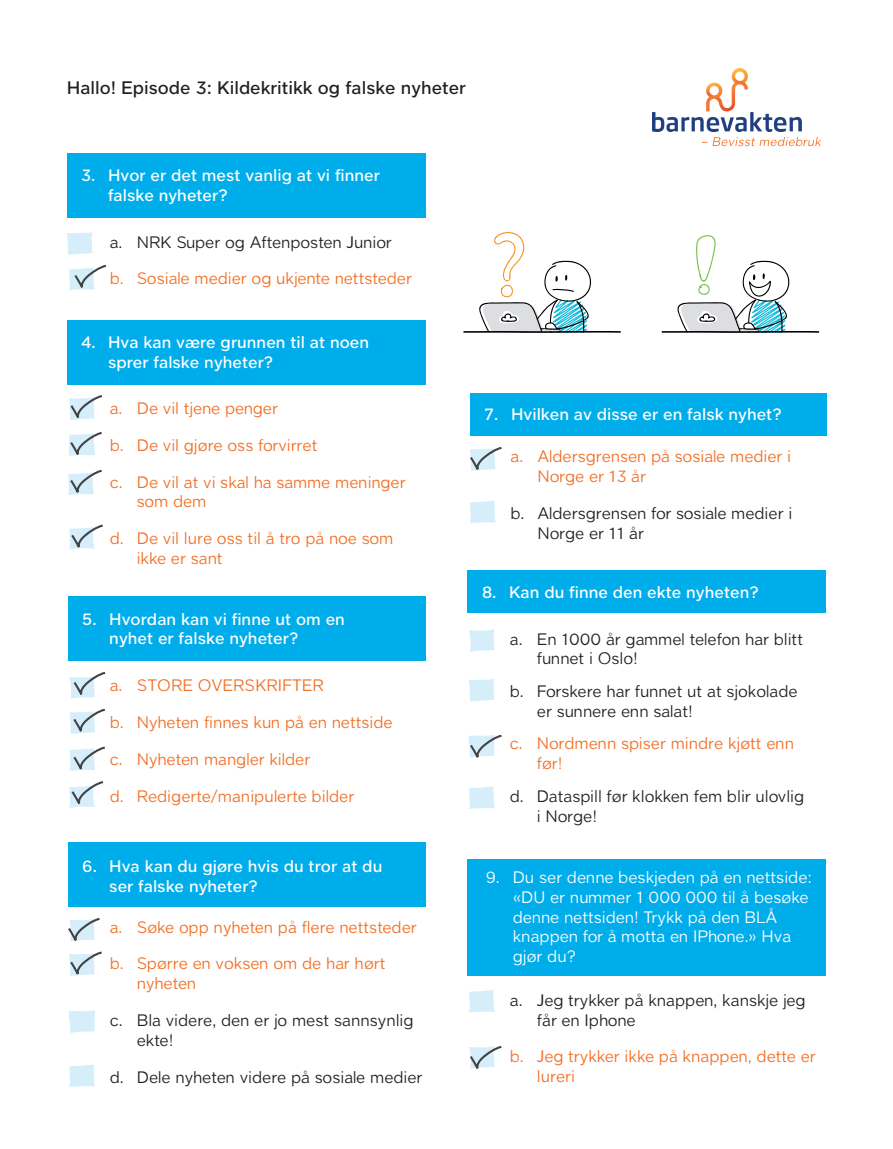
<style>
.page{position:relative;width:893px;height:1149px;background:#fff}
.page>*{position:absolute;margin:0;border:0;box-sizing:border-box;transform-origin:0 0}
.t1{font:500 18px "Clobber Grotesk";color:#231f20}
.t2{font:300 16.5px/19.8px "Clobber Grotesk";color:#f36e24}
.t3{font:300 16.5px/19.8px "Clobber Grotesk";color:#231f20}
.t4{font:500 16.5px/19.8px "Clobber Grotesk";color:#fff}
.t5{font:300 16.5px/19.8px "Clobber Grotesk";color:#fff}
</style>
<div class="page">
<img style="left:652px;top:69px;width:150px;height:62px">
<svg style="left:702px;top:137px;width:119px;height:9px"></svg>
<div style="left:68px;top:841px;width:357px;height:65px;background:#00adeb"></div>
<div style="left:68px;top:596px;width:357px;height:64px;background:#00adeb"></div>
<div style="left:67px;top:319px;width:358px;height:65px;background:#00adeb"></div>
<div style="left:67px;top:153px;width:358px;height:65px;background:#00adeb"></div>
<svg style="left:67px;top:232px;width:26px;height:23px"></svg>
<svg style="left:69px;top:1010px;width:26px;height:22px"></svg>
<svg style="left:69px;top:1064px;width:26px;height:22px"></svg>
<div style="left:470px;top:393px;width:356px;height:42px;background:#00adeb"></div>
<svg style="left:470px;top:501px;width:26px;height:22px"></svg>
<div style="left:468px;top:570px;width:358px;height:43px;background:#00adeb"></div>
<div style="left:468px;top:859px;width:358px;height:116px;background:#00adeb"></div>
<svg style="left:469px;top:990px;width:26px;height:22px"></svg>
<svg style="left:469px;top:629px;width:25px;height:22px"></svg>
<svg style="left:469px;top:679px;width:25px;height:22px"></svg>
<svg style="left:469px;top:786px;width:26px;height:23px"></svg>
<svg style="left:662px;top:235px;width:157px;height:98px"></svg>
<svg style="left:463px;top:232px;width:158px;height:101px"></svg>
<svg style="left:69px;top:264px;width:37px;height:27px"></svg>
<svg style="left:68px;top:395px;width:34px;height:100px"></svg>
<svg style="left:69px;top:524px;width:34px;height:26px"></svg>
<svg style="left:69px;top:671px;width:37px;height:137px"></svg>
<svg style="left:68px;top:918px;width:34px;height:58px"></svg>
<svg style="left:470px;top:447px;width:32px;height:24px"></svg>
<svg style="left:468px;top:734px;width:34px;height:24px"></svg>
<svg style="left:469px;top:1046px;width:33px;height:23px"></svg>
<p class="t1" style="left:67px;top:78px;width:401px">Hallo! Episode 3: Kildekritikk og falske nyheter</p>
<p class="t4" style="left:108px;top:166px;width:273px;text-indent:-27px">3. Hvor er det mest vanlig at vi finner falske nyheter?</p>
<p class="t3" style="left:110px;top:232px;width:283px">a. NRK Super og Aftenposten Junior</p>
<p class="t2" style="left:110px;top:269px;width:304px">b. Sosiale medier og ukjente nettsteder</p>
<p class="t4" style="left:108px;top:332px;width:263px;text-indent:-27px">4. Hva kan være grunnen til at noen sprer falske nyheter?</p>
<p class="t2" style="left:110px;top:398px;width:170px">a. De vil tjene penger</p>
<p class="t2" style="left:110px;top:435px;width:209px">b. De vil gjøre oss forvirret</p>
<p class="t2" style="left:137px;top:472px;width:270px;text-indent:-27px">c. De vil at vi skal ha samme meninger som dem</p>
<p class="t2" style="left:137px;top:528px;width:258px;text-indent:-27px">d. De vil lure oss til å tro på noe som ikke er sant</p>
<p class="t4" style="left:109px;top:608px;width:237px;text-indent:-27px">5. Hvordan kan vi finne ut om en nyhet er falske nyheter?</p>
<p class="t2" style="left:110px;top:675px;width:216px">a. STORE OVERSKRIFTER</p>
<p class="t2" style="left:110px;top:712px;width:285px">b. Nyheten finnes kun på en nettside</p>
<p class="t2" style="left:110px;top:749px;width:202px">c. Nyheten mangler kilder</p>
<p class="t2" style="left:110px;top:786px;width:246px">d. Redigerte/manipulerte bilder</p>
<p class="t4" style="left:109px;top:856px;width:275px;text-indent:-27px">6. Hva kan du gjøre hvis du tror at du ser falske nyheter?</p>
<p class="t2" style="left:110px;top:916px;width:309px">a. Søke opp nyheten på flere nettsteder</p>
<p class="t2" style="left:137px;top:953px;width:250px;text-indent:-27px">b. Spørre en voksen om de har hørt nyheten</p>
<p class="t3" style="left:137px;top:1010px;width:278px;text-indent:-27px">c. Bla videre, den er jo mest sannsynlig ekte!</p>
<p class="t3" style="left:110px;top:1066px;width:314px">d. Dele nyheten videre på sosiale medier</p>
<p class="t4" style="left:484px;top:404px;width:299px">7. Hvilken av disse er en falsk nyhet?</p>
<p class="t2" style="left:537px;top:446px;width:255px;text-indent:-27px">a. Aldersgrensen på sosiale medier i<br>Norge er 13 år</p>
<p class="t3" style="left:537px;top:503px;width:256px;text-indent:-27px">b. Aldersgrensen for sosiale medier i<br>Norge er 11 år</p>
<p class="t4" style="left:482px;top:582px;width:278px">8. Kan du finne den ekte nyheten?</p>
<p class="t3" style="left:537px;top:628px;width:268px;text-indent:-27px">a. En 1000 år gammel telefon har blitt funnet i Oslo!</p>
<p class="t3" style="left:537px;top:681px;width:262px;text-indent:-27px">b. Forskere har funnet ut at sjokolade er sunnere enn salat!</p>
<p class="t2" style="left:537px;top:733px;width:259px;text-indent:-27px">c. Nordmenn spiser mindre kjøtt enn før!</p>
<p class="t3" style="left:537px;top:786px;width:269px;text-indent:-27px">d. Dataspill før klokken fem blir ulovlig i Norge!</p>
<p class="t5" style="left:513px;top:867px;width:301px;text-indent:-27px">9. Du ser denne beskjeden på en nettside: «DU er nummer 1 000 000 til å besøke denne nettsiden! Trykk på den BLÅ knappen for å motta en IPhone.» Hva gjør du?</p>
<p class="t3" style="left:537px;top:989px;width:270px;text-indent:-27px">a. Jeg trykker på knappen, kanskje jeg får en Iphone</p>
<p class="t2" style="left:537px;top:1046px;width:281px;text-indent:-27px">b. Jeg trykker ikke på knappen, dette er lureri</p>
</div>
